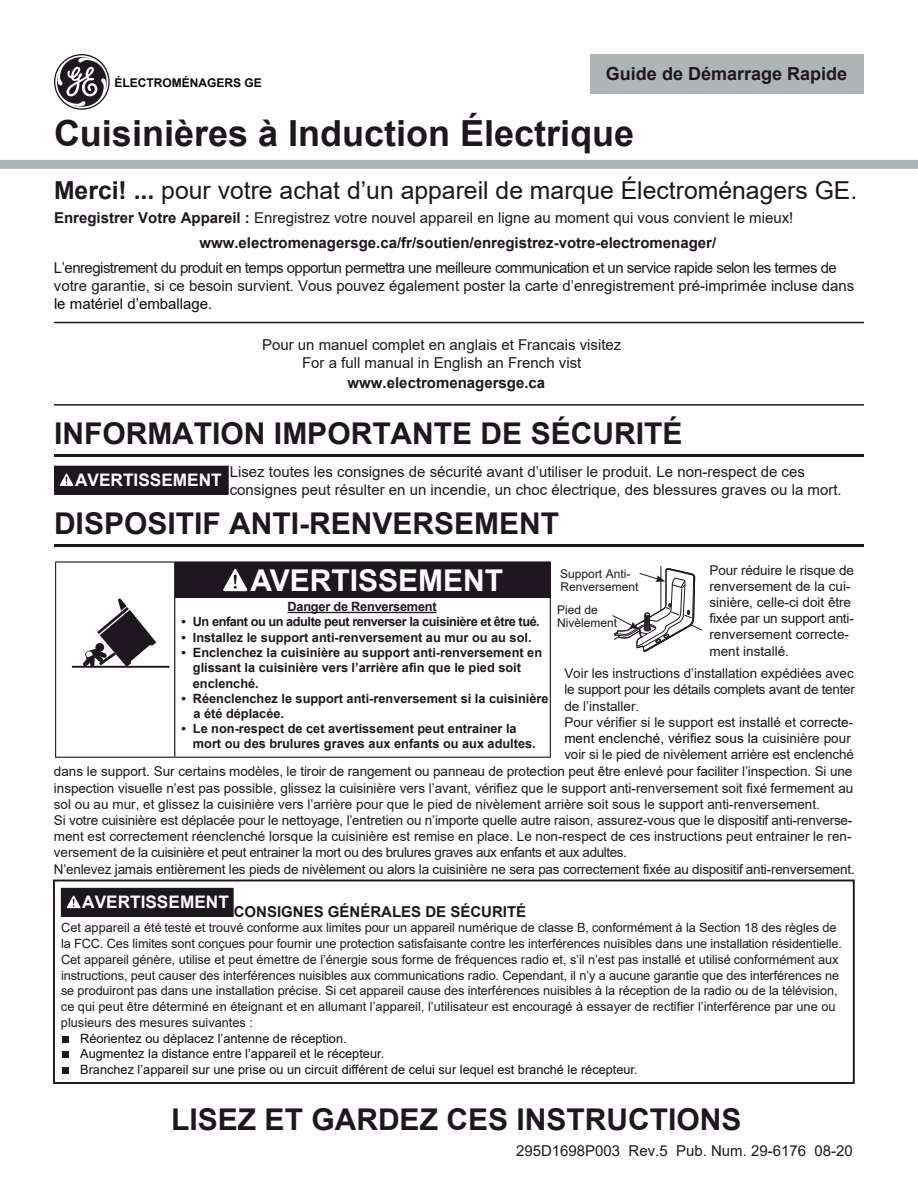
<style>
.page{position:relative;width:918px;height:1188px;background:#fff}
.page>*{position:absolute;margin:0;border:0;box-sizing:border-box;transform-origin:0 0}
.t1{font:700 36px "Arial";color:#1f171f}
.t2{font:700 30px "Arial";color:#1f171f}
.t3{font:700 30px "Arial";color:#fff}
.t4{font:24.75px "Arial";color:#1f171f}
.t5{font:700 18px "Arial";color:#1f171f}
.t6{font:700 17.25px "Arial";color:#fff}
.t7{font:15px/18px "Arial";color:#1f171f}
.t8{font:700 15px/24.8px "Arial";color:#1f171f}
.t9{font:15px/18px "Arial";letter-spacing:-.035em;color:#1f171f}
.t10{font:15px "Arial";color:#0b090c}
.t11{font:13.5px/16.2px "Arial";letter-spacing:-.005em;color:#1f171f}
.t12{font:13.5px "Arial";letter-spacing:-.03em;color:#1f171f}
.t13{font:13.5px "Arial";letter-spacing:.005em;color:#0b090c}
.t14{font:12.75px/15.8px "Arial";letter-spacing:-.01em;color:#1f171f}
.t15{font:700 12.75px/15.1px "Arial";color:#1f171f}
.t16{font:12.75px/15.8px "Arial";color:#0b090c}
.t17{font:700 12.75px "Arial";letter-spacing:-.035em;color:#1f171f}
.t18{font:12px/13.5px "Arial";color:#1f171f}
.t19{font:700 12px "Arial";color:#0b090c}
.s1{font-weight:700}
.s2{font-weight:400}
.s3{color:#0b090c}
.s4{color:#1f171f}
</style>
<div class="page">
<hr style="left:54px;top:544px;width:810px;height:3px;background:#1f171f">
<hr style="left:54px;top:454px;width:810px;height:3px;background:#1f171f">
<div style="left:54px;top:466px;width:174px;height:28px;background:#1f171f"></div>
<svg style="left:60px;top:473px;width:14px;height:13px"></svg>
<hr style="left:54px;top:404px;width:810px;height:2px;background:#1f171f">
<hr style="left:54px;top:322px;width:810px;height:1px;background:#1f171f">
<svg style="left:54px;top:54px;width:56px;height:56px"></svg>
<div style="left:591px;top:54px;width:273px;height:40px;background:#afb5b7"></div>
<div style="left:0;top:160px;width:918px;height:9px;background:#afb5b7"></div>
<svg style="left:55px;top:561px;width:496px;height:197px"></svg>
<div style="left:175px;top:562px;width:375px;height:36px;background:#1f171f"></div>
<hr style="left:174px;top:562px;width:1px;height:195px;background:#1f171f">
<svg style="left:223px;top:569px;width:25px;height:22px"></svg>
<hr style="left:661px;top:567px;width:1px;height:46px;background:#1f171f">
<svg style="left:612px;top:568px;width:90px;height:84px"></svg>
<div style="left:61px;top:888px;width:172px;height:28px;background:#1f171f"></div>
<div style="left:61px;top:888px;width:172px;height:29px;border:1px solid #1f171f"></div>
<svg style="left:67px;top:895px;width:14px;height:13px"></svg>
<div style="left:62px;top:1036px;width:7px;height:7px;background:#1f171f"></div>
<div style="left:62px;top:1051px;width:7px;height:7px;background:#1f171f"></div>
<div style="left:62px;top:1067px;width:7px;height:7px;background:#1f171f"></div>
<div style="left:53px;top:880px;width:802px;height:204px;border:2px solid #1f171f"></div>
<p class="t19" style="left:115px;top:74px;width:149px">ÉLECTROMÉNAGERS GE</p>
<h3 class="t5" style="left:606px;top:61px;width:243px">Guide de Démarrage Rapide</h3>
<h1 class="t1" style="left:54px;top:108px;width:582px">Cuisinières à Induction Électrique</h1>
<h3 class="t4" style="left:54px;top:173px;width:805px"><span class="s1">Merci! ...</span> pour votre achat d’un appareil de marque Électroménagers GE.</h3>
<p class="t8" style="left:199px;top:206px;width:595px;text-indent:-145px">Enregistrer Votre Appareil : <span class="s2">Enregistrez votre nouvel appareil en ligne au moment qui vous convient le mieux! </span>www.electromenagersge.ca/fr/soutien/enregistrez-votre-electromenager/</p>
<p class="t9" style="left:54px;top:258px;width:802px">L’enregistrement du produit en temps opportun permettra une meilleure communication et un service rapide selon les termes de votre garantie, si ce besoin survient. Vous pouvez également poster la carte d’enregistrement pré-imprimée incluse dans</p>
<p class="t10" style="left:54px;top:293px;width:160px">le matériel d’emballage.</p>
<p class="t7" style="left:262px;top:336px;width:361px;text-align:center">Pour un manuel complet en anglais et Francais visitez<br>For a full manual in English an French vist</p>
<p class="t8" style="left:348px;top:370px;width:199px">www.electromenagersge.ca</p>
<h2 class="t2" style="left:54px;top:413px;width:630px">INFORMATION IMPORTANTE DE SÉCURITÉ</h2>
<p class="t6" style="left:75px;top:468px;width:148px">AVERTISSEMENT</p>
<p class="t7" style="left:230px;top:463px;width:614px">Lisez toutes les consignes de sécurité avant d’utiliser le produit. Le non-respect de ces consignes peut résulter en un incendie, un choc électrique, des blessures graves ou la mort.</p>
<h2 class="t2" style="left:54px;top:502px;width:507px">DISPOSITIF ANTI-RENVERSEMENT</h2>
<p class="t11" style="left:709px;top:562px;width:146px">Pour réduire le risque de renversement de la cui&shy;sinière, celle-ci doit être fixée par un support anti&shy;renversement correcte&shy;ment installé.</p>
<p class="t11" style="left:564px;top:665px;width:291px">Voir les instructions d’installation expédiées avec</p>
<p class="t11" style="left:564px;top:681px;width:292px">le support pour les détails complets avant de tenter</p>
<p class="t11" style="left:564px;top:698px;width:77px">de l’installer.</p>
<p class="t11" style="left:564px;top:714px;width:290px">Pour vérifier si le support est installé et corr<span class="s3">ecte-</span></p>
<p class="t13" style="left:564px;top:729px;width:288px">ment enclenché, vérifiez sous la <span class="s4">cuisinière pour</span></p>
<p class="t11" style="left:564px;top:746px;width:291px">voir si le pied de nivèlement arrière est enclenché</p>
<p class="t11" style="left:54px;top:763px;width:800px">dans le support. Sur certains modèles, le tiroir de rangement ou panneau de protection peut être enlevé pour faciliter l’inspection. Si une</p>
<p class="t11" style="left:54px;top:780px;width:801px">inspection visuelle n’est pas possible, glissez la cuisinière vers l’avant, vérifiez que le support anti-renversement soit fixé fermement au</p>
<p class="t11" style="left:54px;top:796px;width:768px">sol ou au mur, et glissez la cuisinière vers l’arrière pour que le pied de nivèlement arrière soit sous le support anti-renversement.</p>
<p class="t11" style="left:54px;top:812px;width:800px">Si votre cuisinière est déplacée pour le nettoyage, l’entretien ou n’importe quelle autre raison, assurez-vous que le dispositif anti-renverse-</p>
<p class="t11" style="left:54px;top:828px;width:799px">ment est correctement réenclenché lorsque la cuisinière est remise en place. Le non-respect de ces instructions peut entrainer le ren-</p>
<p class="t12" style="left:54px;top:843px;width:575px">versement de la cuisinière et peut entrainer la mort ou des brulures graves aux enfants et aux adultes.</p>
<p class="t11" style="left:54px;top:861px;width:803px">N’enlevez jamais entièrement les pieds de nivèlement ou alors la cuisinière ne sera pas correctement fixée au dispositif anti-renversement.</p>
<h2 class="t3" style="left:250px;top:559px;width:254px">AVERTISSEMENT</h2>
<p class="t18" style="left:560px;top:567px;width:80px">Support Anti-<br>Renversement</p>
<p class="t18" style="left:557px;top:603px;width:62px">Pied de<br>Nivèlement</p>
<p class="t15" style="left:287px;top:599px;width:151px">Danger de Renversement</p>
<p class="t17" style="left:182px;top:613px;width:360px">• Un enfant ou un adulte peut renverser la cuisinière et être tué.</p>
<p class="t15" style="left:182px;top:630px;width:352px">• Installez le support anti-renversement au mur ou au sol.</p>
<p class="t15" style="left:193px;top:645px;width:351px;text-indent:-11px">• Enclenchez la cuisinière au support anti-renversement en glissant la cuisinière vers l’arrière afin que le pied soit</p>
<p class="t15" style="left:182px;top:691px;width:369px">• Réenclenchez le support anti-renversement si la cuisinière</p>
<p class="t15" style="left:193px;top:721px;width:344px;text-indent:-11px">• Le non-respect de cet avertissement peut entrainer la mort ou des brulures graves aux enfants ou aux adultes.</p>
<p class="t15" style="left:193px;top:676px;width:67px">enclenché.</p>
<p class="t15" style="left:193px;top:706px;width:92px">a été déplacée.</p>
<p class="t6" style="left:82px;top:890px;width:148px">AVERTISSEMENT</p>
<p class="t8" style="left:234px;top:899px;width:294px">CONSIGNES GÉNÉRALES DE SÉCURITÉ</p>
<p class="t14" style="left:61px;top:920px;width:782px">Cet appareil a été testé et trouvé conforme aux limites pour un appareil numérique de classe B, conformément à la Section 18 des règles de la FCC. Ces limites sont conçues pour fournir une protection satisfaisante contre les interférences nuisibles dans une installation résidentielle.<br>Cet appareil génère, utilise et peut émettre de l’énergie sous forme de fréquences radio et, s’il n’est pas installé et utilisé conformément aux instructions, peut causer des interférences nuisibles aux communications radio. Cependant, il n’y a aucune garantie que des interférences ne se produiront pas dans une installation précise. Si cet appareil cause des interférences nuisibles à la réception de la radio ou de la télévision, ce qui peut être déterminé en éteignant et en allumant l’appareil, l’utilisateur est encouragé à essayer de rectifier l’interférence par une ou plusieurs des mesures suivantes :</p>
<p class="t16" style="left:80px;top:1030px;width:559px">Réorientez ou déplacez l’antenne de réception.<br>Augmentez la distance entre l’appareil et le récepteur.<br>Branchez l’appareil sur une prise ou un circuit différent de celui sur lequel est branché le récepteur.</p>
<h2 class="t2" style="left:171px;top:1099px;width:572px">LISEZ ET GARDEZ CES INSTRUCTIONS</h2>
<p class="t7" style="left:516px;top:1142px;width:338px">295D1698P003 Rev.5 Pub. Num. 29-6176 08-20</p>
</div>
